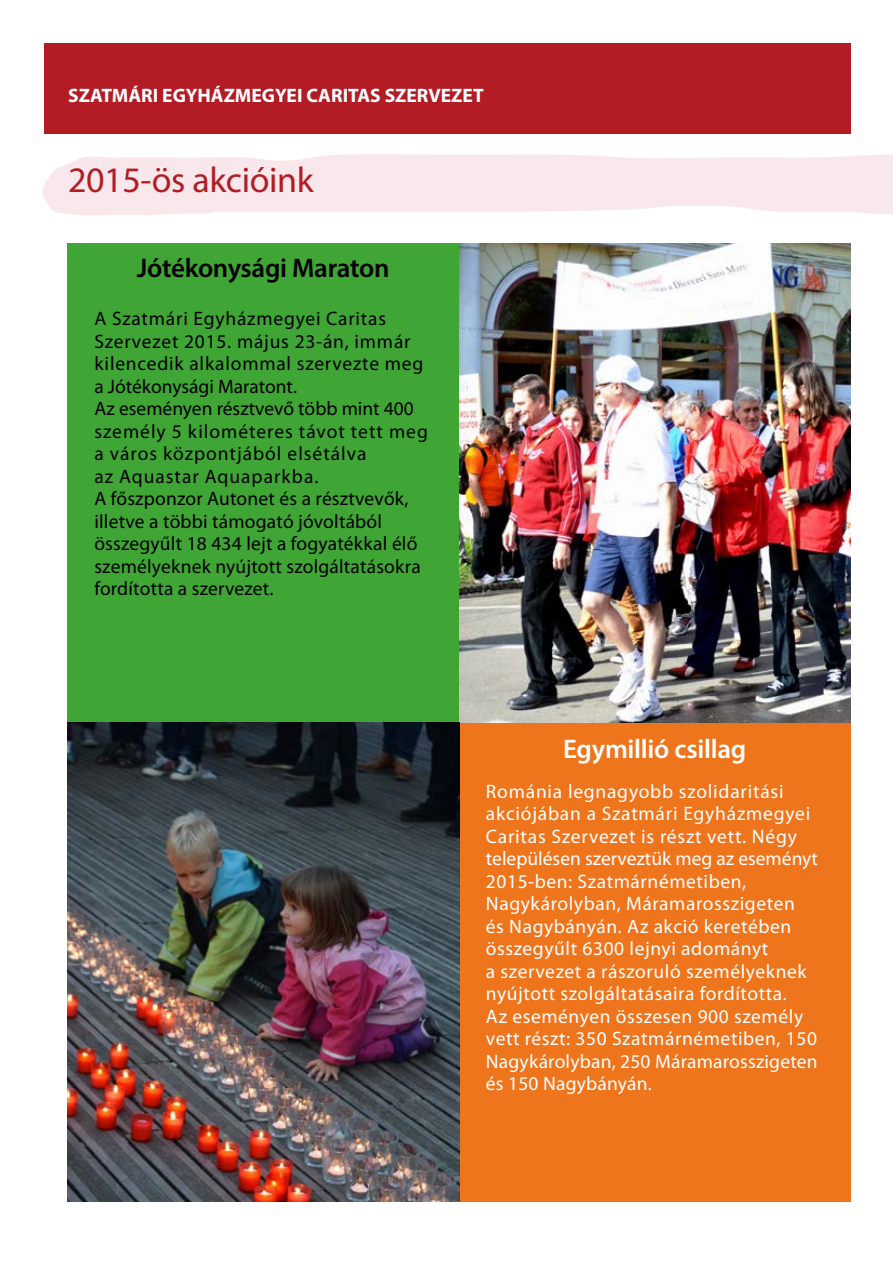
<style>
.page{position:relative;width:893px;height:1263px;background:#fff}
.page>*{position:absolute;margin:0;border:0;box-sizing:border-box;transform-origin:0 0}
.t1{font:36px "Myriad Pro";letter-spacing:-.01em;color:#b31c25}
.t2{font:600 27px "Myriad Pro";letter-spacing:-.01em;color:#000}
.t3{font:600 27px "Myriad Pro";letter-spacing:-.01em;color:#fff}
.t4{font:19.5px/22.5px "Myriad Pro";letter-spacing:.03em;color:#fff}
.t5{font:19.5px/22.5px "Myriad Pro";letter-spacing:.01em;color:#000}
.t6{font:700 19.5px "Myriad Pro";color:#fff}
</style>
<div class="page">
<div style="left:44px;top:43px;width:806px;height:91px;background:#b31c25"></div>
<svg style="left:42px;top:154px;width:851px;height:61px;background:#f9eaed"></svg>
<div style="left:67px;top:243px;width:392px;height:479px;background:#3fa535"></div>
<div style="left:459px;top:722px;width:391px;height:480px;background:#ee751c"></div>
<img style="left:459px;top:243px;width:391px;height:479px">
<img style="left:67px;top:722px;width:392px;height:480px">
<p class="t6" style="left:68px;top:82px;width:417px">SZATMÁRI EGYHÁZMEGYEI CARITAS SZERVEZET</p>
<h1 class="t1" style="left:68px;top:157px;width:247px">2015-ös akcióink</h1>
<h2 class="t2" style="left:137px;top:251px;width:254px">Jótékonysági Maraton</h2>
<p class="t5" style="left:94px;top:307px;width:335px">A Szatmári Egyházmegyei Caritas Szervezet 2015. május 23-án, immár kilencedik alkalommal szervezte meg a Jótékonysági Maratont.<br>Az eseményen résztvevő több mint 400 személy 5 kilométeres távot tett meg a város központjából elsétálva<br>az Aquastar Aquaparkba.<br>A főszponzor Autonet és a résztvevők, illetve a többi támogató jóvoltából összegyűlt 18 434 lejt a fogyatékkal élő személyeknek nyújtott szolgáltatásokra fordította a szervezet.</p>
<h2 class="t3" style="left:563px;top:731px;width:185px">Egymillió csillag</h2>
<p class="t4" style="left:486px;top:780px;width:333px">Románia legnagyobb szolidaritási akciójában a Szatmári Egyházmegyei Caritas Szervezet is részt vett. Négy településen szerveztük meg az eseményt 2015-ben: Szatmárnémetiben, Nagykárolyban, Máramarosszigeten<br>és Nagybányán. Az akció keretében összegyűlt 6300 lejnyi adományt<br>a szervezet a rászoruló személyeknek nyújtott szolgáltatásaira fordította.<br>Az eseményen összesen 900 személy vett részt: 350 Szatmárnémetiben, 150<br>Nagykárolyban, 250 Máramarosszigeten és 150 Nagybányán.</p>
</div>
